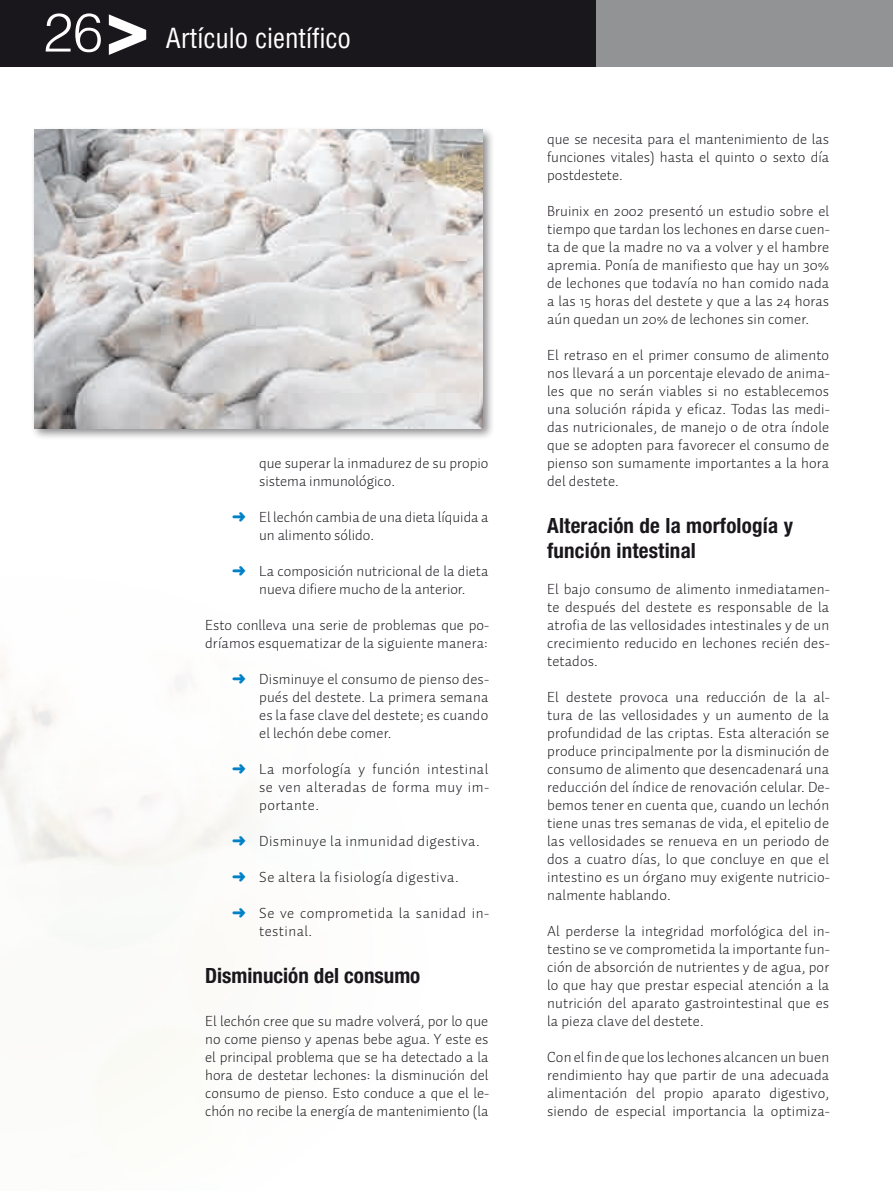
<style>
.page{position:relative;width:893px;height:1191px;background:#fff}
.page>*{position:absolute;margin:0;border:0;box-sizing:border-box;transform-origin:0 0}
.t1{font:700 86.55px "Helvetica";color:#fff}
.t2{font:300 54px "Helvetica";color:#fff}
.t3{font:condensed 27px "Helvetica";color:#fff}
.t4{font:700 condensed 21px/25.2px "Helvetica Neue";letter-spacing:.01em;color:#1a171c}
.t5{font:300 15px/18px "Auto 1";letter-spacing:.01em;color:#1a171c;text-align:justify}
.t6{font:300 15px/18px "Auto 1";letter-spacing:.03em;color:#1a171c}
.s1{color:#0081c7}
</style>
<div class="page">
<div style="left:0;top:0;width:601px;height:66px;background:#1a171c"></div>
<div style="left:597px;top:0;width:296px;height:66px;background:#929395"></div>
<hr style="left:892px;top:0;width:1px;height:66px;background:#a1cfa6">
<div style="left:30px;top:126px;width:465px;height:314px;background:#1a171c;opacity:.5"></div>
<img style="left:34px;top:130px;width:449px;height:298px">
<h2 class="t2" style="left:43px;top:-1px;width:62px">26</h2>
<h1 class="t1" style="left:184px;top:9px;width:52px;rotate:90deg">^</h1>
<h3 class="t3" style="left:166px;top:21px;width:187px">Artículo científico</h3>
<p class="t5" style="left:259px;top:454px;width:231px">que superar la inmadurez de su propio sistema inmunológico.</p>
<p class="t5" style="left:259px;top:508px;width:231px;text-indent:-27px"><span class="s1">➜</span> El lechón cambia de una dieta líquida a un alimento sólido.</p>
<p class="t5" style="left:232px;top:562px;width:258px;text-align:center"><span class="s1">➜</span> La composición nutricional de la dieta nueva difiere mucho de la anterior.</p>
<p class="t5" style="left:205px;top:616px;width:285px">Esto conlleva una serie de problemas que po&shy;dríamos esquematizar de la siguiente manera:</p>
<p class="t5" style="left:259px;top:670px;width:231px;text-indent:-27px"><span class="s1">➜</span> Disminuye el consumo de pienso des&shy;pués del destete. La primera semana es la fase clave del destete; es cuando el lechón debe comer.</p>
<p class="t5" style="left:259px;top:760px;width:231px;text-indent:-27px"><span class="s1">➜</span> La morfología y función intestinal se ven alteradas de forma muy im&shy;portante.</p>
<p class="t6" style="left:232px;top:832px;width:249px"><span class="s1">➜</span> Disminuye la inmunidad digestiva.</p>
<p class="t6" style="left:232px;top:868px;width:228px"><span class="s1">➜</span> Se altera la fisiología digestiva.</p>
<p class="t6" style="left:259px;top:904px;width:231px;text-indent:-27px"><span class="s1">➜</span> Se ve comprometida la sanidad in&shy;testinal.</p>
<h3 class="t4" style="left:205px;top:962px;width:217px">Disminución del consumo</h3>
<p class="t5" style="left:205px;top:1012px;width:285px">El lechón cree que su madre volverá, por lo que no come pienso y apenas bebe agua. Y este es el principal problema que se ha detectado a la hora de destetar lechones: la disminución del consumo de pienso. Esto conduce a que el le&shy;chón no recibe la energía de mantenimiento (la</p>
<p class="t5" style="left:547px;top:130px;width:284px">que se necesita para el mantenimiento de las funciones vitales) hasta el quinto o sexto día postdestete.</p>
<p class="t5" style="left:547px;top:202px;width:284px">Bruinix en 2002 presentó un estudio sobre el tiempo que tardan los lechones en darse cuen&shy;ta de que la madre no va a volver y el hambre apremia. Ponía de manifiesto que hay un 30% de lechones que todavía no han comido nada a las 15 horas del destete y que a las 24 horas aún quedan un 20% de lechones sin comer.</p>
<p class="t5" style="left:547px;top:346px;width:284px">El retraso en el primer consumo de alimento nos llevará a un porcentaje elevado de anima&shy;les que no serán viables si no establecemos una solución rápida y eficaz. Todas las medi&shy;das nutricionales, de manejo o de otra índole que se adopten para favorecer el consumo de pienso son sumamente importantes a la hora del destete.</p>
<h3 class="t4" style="left:547px;top:512px;width:247px">Alteración de la morfología y función intestinal</h3>
<p class="t5" style="left:547px;top:580px;width:284px">El bajo consumo de alimento inmediatamen&shy;te después del destete es responsable de la atrofia de las vellosidades intestinales y de un crecimiento reducido en lechones recién des&shy;tetados.</p>
<p class="t5" style="left:547px;top:688px;width:284px">El destete provoca una reducción de la al&shy;tura de las vellosidades y un aumento de la profundidad de las criptas. Esta alteración se produce principalmente por la disminución de consumo de alimento que desencadenará una reducción del índice de renovación celular. De&shy;bemos tener en cuenta que, cuando un lechón tiene unas tres semanas de vida, el epitelio de las vellosidades se renueva en un periodo de dos a cuatro días, lo que concluye en que el intestino es un órgano muy exigente nutricio&shy;nalmente hablando.</p>
<p class="t5" style="left:547px;top:922px;width:284px">Al perderse la integridad morfológica del in&shy;testino se ve comprometida la importante fun&shy;ción de absorción de nutrientes y de agua, por lo que hay que prestar especial atención a la nutrición del aparato gastrointestinal que es la pieza clave del destete.</p>
<p class="t5" style="left:547px;top:1048px;width:284px">Con el fin de que los lechones alcancen un buen rendimiento hay que partir de una adecuada alimentación del propio aparato digestivo, siendo de especial importancia la optimiza-</p>
</div>
